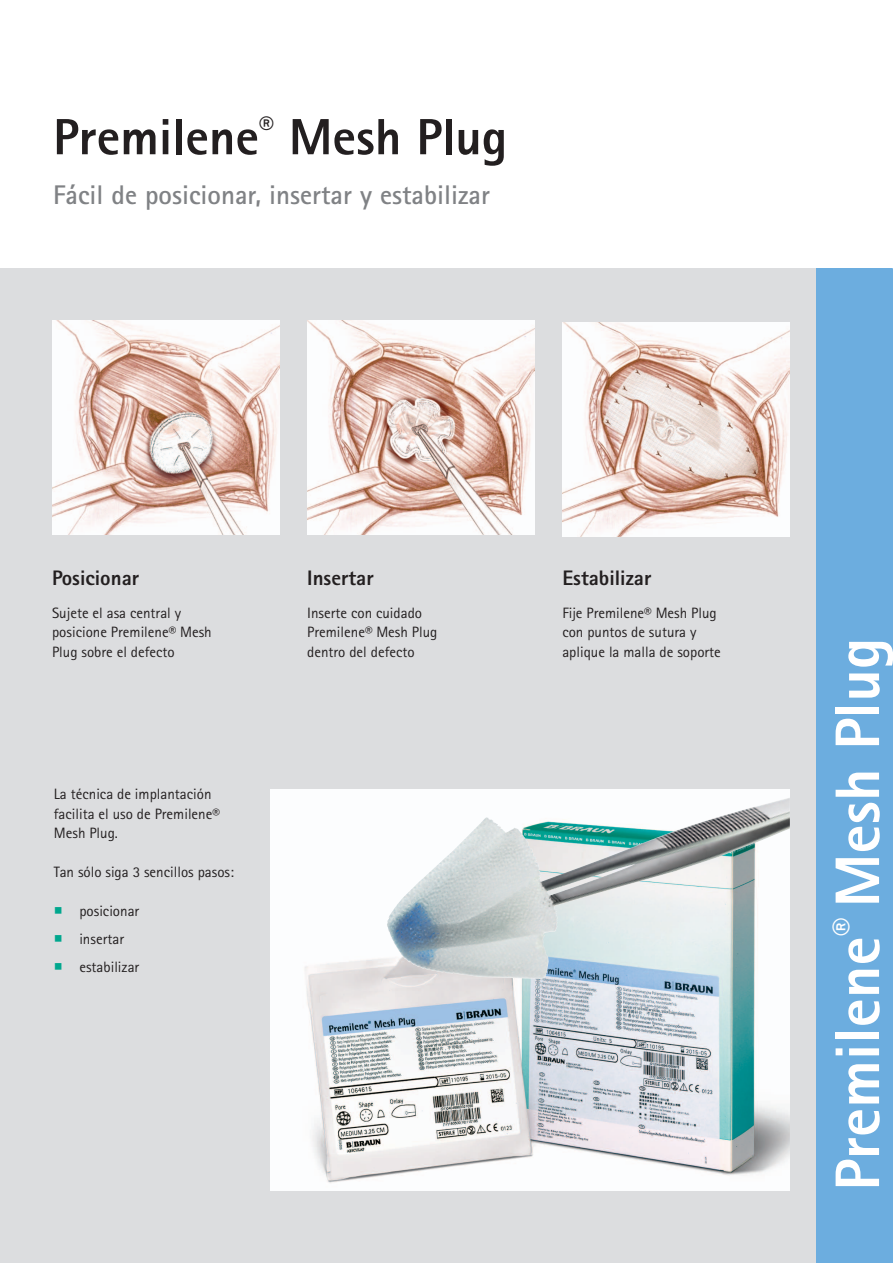
<style>
.page{position:relative;width:893px;height:1263px;background:#fff}
.page>*{position:absolute;margin:0;border:0;box-sizing:border-box;transform-origin:0 0}
._08_Variable_chapter{font:800 63px "Rotis Sans Serif Pro";color:#fff}
._01_Variable_cover_h{font:800 51px "Rotis Sans Serif Pro";color:#231f20}
._02_Variable_cover_s{font:700 27px "Rotis Sans Serif Pro";color:#808285}
.t1{font:800 21px "Rotis Sans Serif Pro";color:#231f20}
.t2{font:15px/19.5px "Rotis Sans Serif Pro";color:#231f20}
.s1{font-family:"Arial Unicode MS";color:#00a78e}
</style>
<div class="page">
<div style="left:806px;top:268px;width:87px;height:995px;background:#6caddf"></div>
<div style="left:0;top:269px;width:815px;height:994px;background:#dcdddf"></div>
<img style="left:52px;top:320px;width:228px;height:215px">
<img style="left:562px;top:322px;width:228px;height:215px">
<img style="left:307px;top:320px;width:228px;height:215px">
<img style="left:270px;top:789px;width:520px;height:402px">
<img style="left:387px;top:804px;width:378px;height:163px">
<p class="_01_Variable_cover_h" style="left:53px;top:105px;width:455px">Premilene<sup>®</sup> Mesh Plug</p>
<p class="_02_Variable_cover_s" style="left:53px;top:178px;width:438px">Fácil de posicionar, insertar y estabilizar</p>
<p class="t1" style="left:52px;top:565px;width:89px">Posicionar</p>
<p class="t2" style="left:52px;top:603px;width:131px">Sujete el asa central y</p>
<p class="t2" style="left:52px;top:622px;width:161px">posicione Premilene® Mesh</p>
<p class="t2" style="left:52px;top:642px;width:124px">Plug sobre el defecto</p>
<p class="t2" style="left:54px;top:784px;width:168px">La técnica de implantación facilita el uso de Premilene®<br>Mesh Plug.</p>
<p class="t2" style="left:54px;top:862px;width:182px">Tan sólo siga 3 sencillos pasos:</p>
<p class="t2" style="left:54px;top:901px;width:87px"><span class="s1">■</span> posicionar</p>
<p class="t2" style="left:54px;top:929px;width:72px"><span class="s1">■</span> insertar</p>
<p class="t2" style="left:54px;top:957px;width:87px"><span class="s1">■</span> estabilizar</p>
<p class="t1" style="left:307px;top:565px;width:68px">Insertar</p>
<p class="t2" style="left:307px;top:603px;width:116px">Inserte con cuidado</p>
<p class="t2" style="left:307px;top:622px;width:132px">Premilene® Mesh Plug</p>
<p class="t2" style="left:307px;top:642px;width:109px">dentro del defecto</p>
<p class="t1" style="left:562px;top:565px;width:91px">Estabilizar</p>
<p class="t2" style="left:562px;top:603px;width:156px">Fije Premilene® Mesh Plug</p>
<p class="t2" style="left:562px;top:622px;width:136px">con puntos de sutura y</p>
<p class="t2" style="left:562px;top:642px;width:160px">aplique la malla de soporte</p>
<p class="_08_Variable_chapter" style="left:818px;top:1191px;width:554px;rotate:-90deg">Premilene<sup>®</sup> Mesh Plug</p>
</div>
